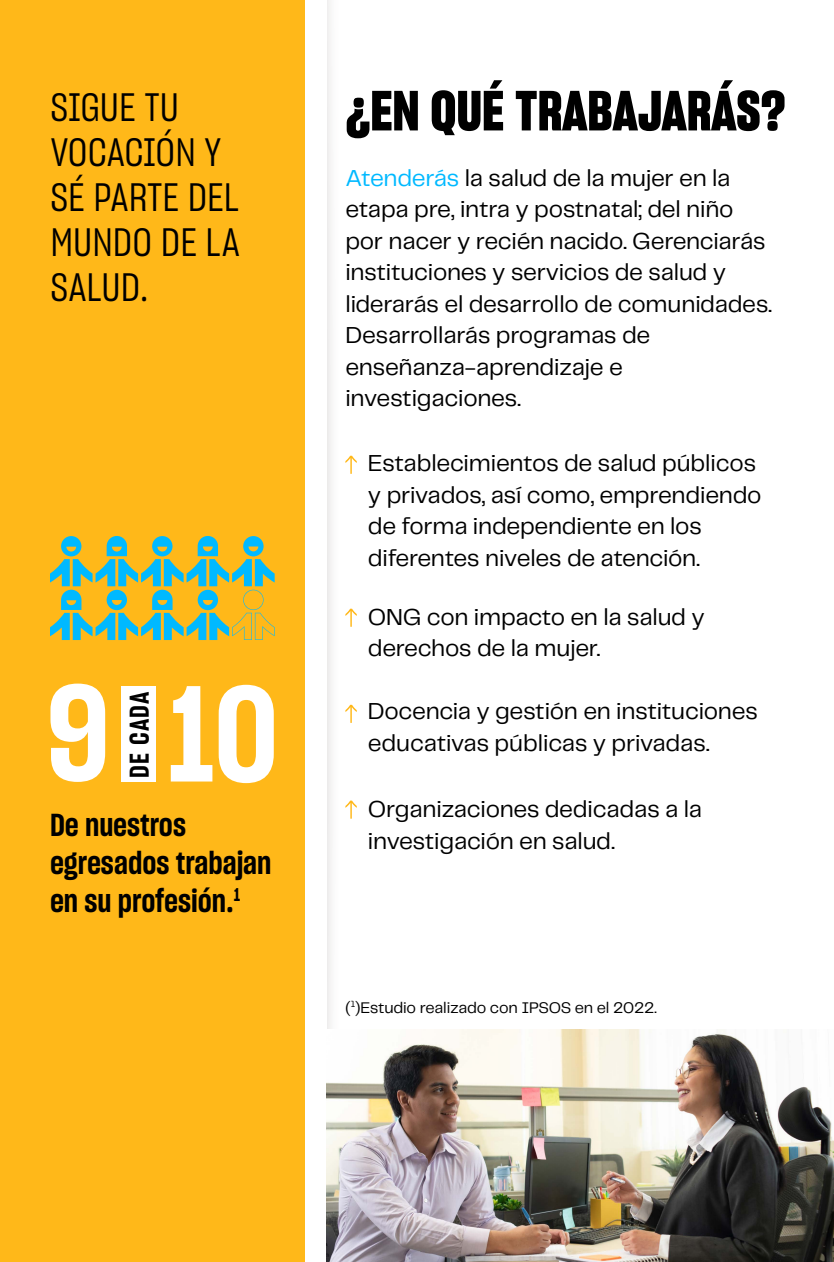
<style>
.page{position:relative;width:834px;height:1262px;background:#fff}
.page>*{position:absolute;margin:0;border:0;box-sizing:border-box;transform-origin:0 0}
.t1{font:133.05px "Sharp Grotesk Semi Bold 15";color:#fff}
.t2{font:55px "Sharp Grotesk Bold 15";color:#000}
.t3{font:39px/45px "Sharp Grotesk Book 15";color:#000}
.t4{font:31px/38px "Sharp Grotesk Semi Bold 15";color:#000}
.t5{font:26.5px "Sharp Grotesk Semi Bold 15";letter-spacing:.045em;color:#000}
.t6{font:24px/31.5px "PP Telegraf";letter-spacing:-.01em;color:#000}
.t7{font:16px "PP Telegraf";letter-spacing:-.015em;color:#000}
.s1{color:#00b9ff}
</style>
<div class="page">
<div style="left:0;top:0;width:316px;height:1262px;background:#ffb819"></div>
<div style="left:327px;top:0;width:5px;height:1029px;background:#f1f0f0"></div>
<div style="left:306px;top:0;width:21px;height:1262px;background:#fff"></div>
<div style="left:121px;top:686px;width:34px;height:96px;background:#fff"></div>
<svg style="left:50px;top:536px;width:225px;height:104px"></svg>
<svg style="left:345px;top:456px;width:12px;height:18px"></svg>
<svg style="left:345px;top:609px;width:12px;height:18px"></svg>
<svg style="left:345px;top:801px;width:12px;height:18px"></svg>
<svg style="left:345px;top:705px;width:12px;height:18px"></svg>
<img style="left:326px;top:1030px;width:508px;height:232px">
<h3 class="t3" style="left:50px;top:83px;width:191px">SIGUE TU<br>VOCACIÓN Y<br>SÉ PARTE DEL<br>MUNDO DE LA<br>SALUD.</h3>
<h1 class="t1" style="left:47px;top:640px;width:65px">9</h1>
<p class="t5" style="left:121px;top:778px;width:88px;rotate:-90deg">DE CADA</p>
<h1 class="t1" style="left:168px;top:641px;width:112px">10</h1>
<p class="t4" style="left:50px;top:805px;width:223px">De nuestros egresados trabajan en su profesión.<sup>1</sup></p>
<h2 class="t2" style="left:346px;top:73px;width:441px">¿EN QUÉ TRABAJARÁS?</h2>
<p class="t6" style="left:345px;top:161px;width:428px"><span class="s1">Atenderás</span> la salud de la mujer en la etapa pre, intra y postnatal; del niño por nacer y recién nacido. Gerenciarás instituciones y servicios de salud y liderarás el desarrollo de comunidades.<br>Desarrollarás programas de enseñanza-aprendizaje e investigaciones.</p>
<p class="t6" style="left:368px;top:447px;width:395px">Establecimientos de salud públicos y privados, así como, emprendiendo de forma independiente en los diferentes niveles de atención.</p>
<p class="t6" style="left:368px;top:600px;width:338px">ONG con impacto en la salud y derechos de la mujer.</p>
<p class="t6" style="left:368px;top:695px;width:391px">Docencia y gestión en instituciones educativas públicas y privadas.</p>
<p class="t6" style="left:368px;top:793px;width:336px">Organizaciones dedicadas a la investigación en salud.</p>
<p class="t7" style="left:346px;top:997px;width:313px">(<sup>1</sup>)Estudio realizado con IPSOS en el 2022.</p>
</div>
